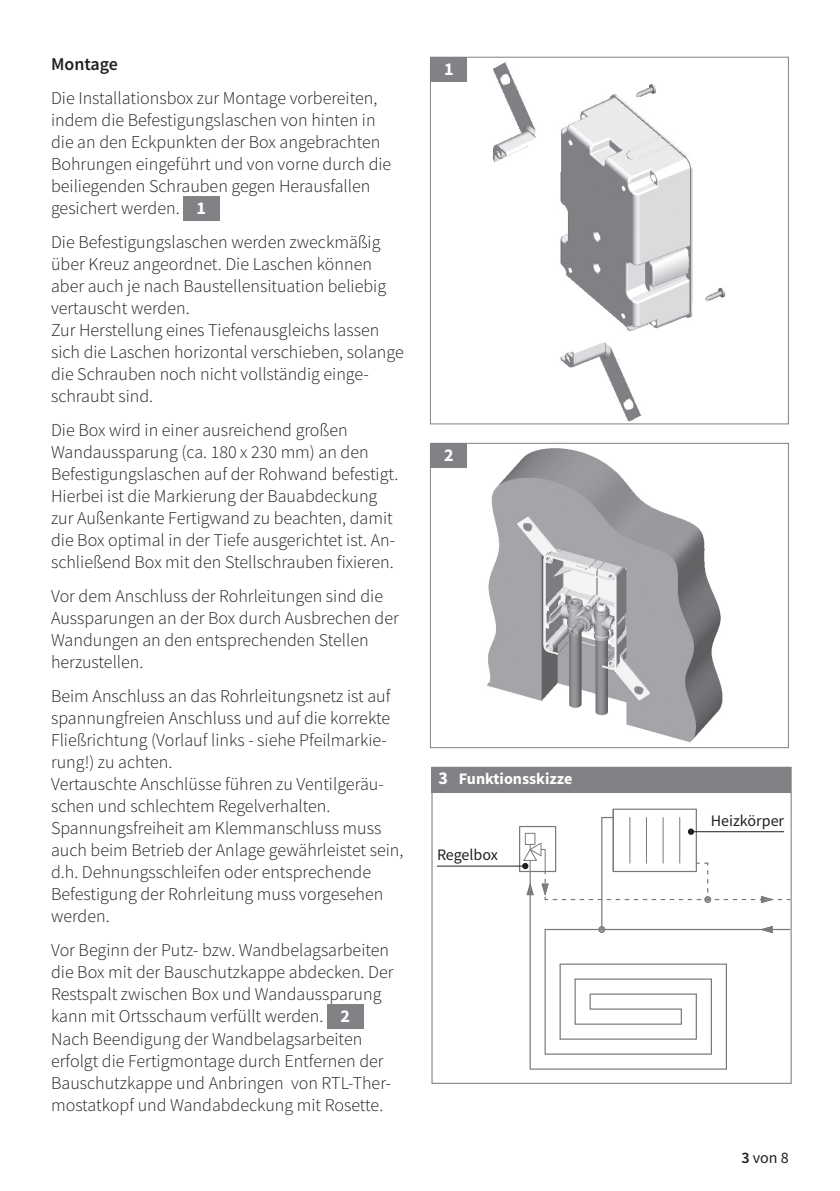
<style>
.page{position:relative;width:840px;height:1191px;background:#fff}
.page>*{position:absolute;margin:0;border:0;box-sizing:border-box;transform-origin:0 0}
.t1{font:300 18px/22px "Source Sans Pro";color:#231f20}
.t2{font:600 18px "Source Sans Pro";color:#231f20}
.t3{font:700 18px "Source Sans Pro";color:#fff}
.t4{font:16px "Source Sans Pro";color:#231f20}
.t5{font:700 16px "Source Sans Pro";color:#fff}
.s1{font-weight:700;color:#fff}
.s2{font-size:18px}
.s3{font-weight:600}
</style>
<div class="page">
<div style="left:183px;top:196px;width:36px;height:24px;background:#808285"></div>
<div style="left:327px;top:1004px;width:36px;height:24px;background:#808285"></div>
<img style="left:493px;top:62px;width:233px;height:360px">
<div style="left:429px;top:57px;width:359px;height:367px;border:1px solid #808285"></div>
<div style="left:430px;top:57px;width:36px;height:24px;background:#808285"></div>
<img style="left:487px;top:448px;width:236px;height:294px">
<div style="left:429px;top:443px;width:359px;height:305px;border:1px solid #808285"></div>
<div style="left:430px;top:443px;width:36px;height:24px;background:#808285"></div>
<div style="left:431px;top:766px;width:359px;height:26px;background:#808285"></div>
<hr style="left:601px;top:817px;width:1px;height:112px;background:#231f20">
<hr style="left:612px;top:809px;width:1px;height:62px;background:#231f20">
<hr style="left:629px;top:817px;width:1px;height:46px;background:#231f20">
<hr style="left:645px;top:817px;width:1px;height:46px;background:#231f20">
<hr style="left:662px;top:817px;width:1px;height:46px;background:#231f20">
<hr style="left:679px;top:817px;width:1px;height:46px;background:#231f20">
<svg style="left:601px;top:817px;width:12px;height:1px"></svg>
<hr style="left:545px;top:929px;width:244px;height:1px;background:#231f20">
<hr style="left:530px;top:1068px;width:196px;height:1px;background:#231f20">
<hr style="left:560px;top:963px;width:166px;height:1px;background:#231f20">
<hr style="left:725px;top:964px;width:1px;height:105px;background:#231f20">
<hr style="left:529px;top:871px;width:1px;height:198px;background:#231f20">
<svg style="left:758px;top:926px;width:14px;height:7px"></svg>
<svg style="left:544px;top:925px;width:168px;height:130px"></svg>
<svg style="left:580px;top:862px;width:209px;height:41px"></svg>
<hr style="left:437px;top:865px;width:88px;height:1px;background:#231f20">
<svg style="left:519px;top:842px;width:46px;height:58px"></svg>
<hr style="left:690px;top:831px;width:93px;height:1px;background:#231f20">
<div style="left:687px;top:828px;width:6px;height:7px;border:2px solid #231f20;border-radius:50%"></div>
<p class="t2" style="left:51px;top:52px;width:68px">Montage</p>
<p class="t1" style="left:51px;top:87px;width:341px">Die Installationsbox zur Montage vorbereiten, indem die Befestigungslaschen von hinten in die an den Eckpunkten der Box angebrachten Bohrungen eingeführt und von vorne durch die beiliegenden Schrauben gegen Herausfallen gesichert werden. <span class="s1">1</span></p>
<p class="t1" style="left:51px;top:231px;width:354px">Die Befestigungslaschen werden zweckmäßig über Kreuz angeordnet. Die Laschen können aber auch je nach Baustellensituation beliebig vertauscht werden.<br>Zur Herstellung eines Tiefenausgleichs lassen sich die Laschen horizontal verschieben, solange die Schrauben noch nicht vollständig einge&shy;schraubt sind.</p>
<p class="t1" style="left:51px;top:419px;width:348px">Die Box wird in einer ausreichend großen Wandaussparung (ca. 180 x 230 mm) an den Befestigungslaschen auf der Rohwand befestigt.<br>Hierbei ist die Markierung der Bauabdeckung zur Außenkante Fertigwand zu beachten, damit die Box optimal in der Tiefe ausgerichtet ist. An&shy;schließend Box mit den Stellschrauben fixieren.</p>
<p class="t1" style="left:51px;top:585px;width:349px">Vor dem Anschluss der Rohrleitungen sind die Aussparungen an der Box durch Ausbrechen der Wandungen an den entsprechenden Stellen herzustellen.</p>
<p class="t1" style="left:51px;top:685px;width:354px">Beim Anschluss an das Rohrleitungsnetz ist auf spannungfreien Anschluss und auf die korrekte Fließrichtung (Vorlauf links - siehe Pfeilmarkie&shy;rung!) zu achten.<br>Vertauschte Anschlüsse führen zu Ventilgeräu&shy;schen und schlechtem Regelverhalten.<br>Spannungsfreiheit am Klemmanschluss muss auch beim Betrieb der Anlage gewährleistet sein, d.h. Dehnungsschleifen oder entsprechende Befestigung der Rohrleitung muss vorgesehen werden.</p>
<p class="t1" style="left:51px;top:939px;width:344px">Vor Beginn der Putz- bzw. Wandbelagsarbeiten die Box mit der Bauschutzkappe abdecken. Der Restspalt zwischen Box und Wandaussparung kann mit Ortsschaum verfüllt werden. <span class="s1">2<br></span>Nach Beendigung der Wandbelagsarbeiten erfolgt die Fertigmontage durch Entfernen der Bauschutzkappe und Anbringen von RTL-Ther&shy;mostatkopf und Wandabdeckung mit Rosette.</p>
<p class="t3" style="left:444px;top:57px;width:11px">1</p>
<p class="t3" style="left:444px;top:442px;width:11px">2</p>
<p class="t5" style="left:438px;top:768px;width:135px"><span class="s2">3</span> Funktionsskizze</p>
<p class="t4" style="left:437px;top:844px;width:62px">Regelbox</p>
<p class="t4" style="left:710px;top:810px;width:75px">Heizkörper</p>
<p class="t4" style="left:741px;top:1147px;width:49px"><span class="s3">3</span> von 8</p>
</div>
